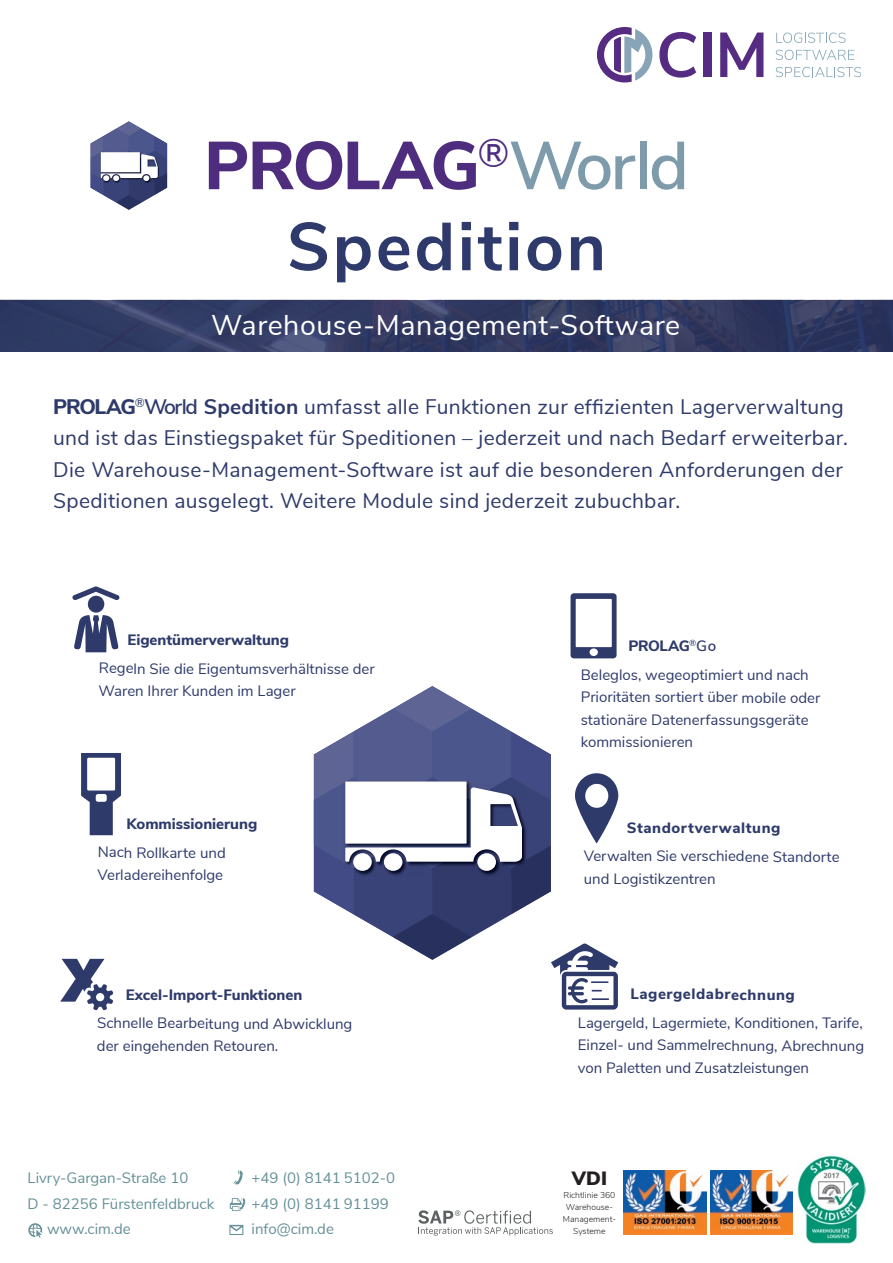
<style>
.page{position:relative;width:893px;height:1263px;background:#fff}
.page>*{position:absolute;margin:0;border:0;box-sizing:border-box;transform-origin:0 0}
.t1{font:700 67.5px/81px "Nunito Sans";letter-spacing:.04em;color:#2e3a6b;text-align:center}
.t2{font:28.5px "Nunito Sans";letter-spacing:.02em;color:#fff}
.t3{font:21px/31.5px "Nunito Sans";letter-spacing:.01em;color:#2e3a6a}
.t4{font:900 19.2px "Nunito Sans";color:#231f20}
.t5{font:15px/22.5px "Nunito Sans";letter-spacing:-.005em;color:#2e3a6a}
.t6{font:15px/25.5px "Nunito Sans";color:#659097}
.t7{font:800 15px "Nunito Sans";letter-spacing:-.005em;color:#2e3a6a}
.t8{font:800 15px "Nunito Sans";letter-spacing:.035em;color:#2e3a6a}
.t9{font:300 8.55px/12.1px "Nunito Sans";color:#231f20;text-align:center}
.s1{font-weight:800;color:#4e2d7f}
.s2{font-weight:600;color:#7e9bac}
.s3{font-weight:800}
.s4{font-weight:600}
.s5{font-weight:700}
</style>
<div class="page">
<img style="left:0;top:300px;width:893px;height:51px">
<svg style="left:81px;top:753px;width:40px;height:82px"></svg>
<svg style="left:91px;top:121px;width:76px;height:89px"></svg>
<img style="left:624px;top:1171px;width:82px;height:63px">
<img style="left:710px;top:1171px;width:83px;height:63px">
<svg style="left:418px;top:1210px;width:135px;height:25px"></svg>
<img style="left:797px;top:1155px;width:68px;height:88px">
<svg style="left:229px;top:1225px;width:14px;height:10px"></svg>
<svg style="left:28px;top:1223px;width:14px;height:15px"></svg>
<svg style="left:234px;top:1170px;width:9px;height:14px"></svg>
<svg style="left:230px;top:1197px;width:16px;height:14px"></svg>
<svg style="left:571px;top:593px;width:46px;height:65px"></svg>
<svg style="left:314px;top:686px;width:304px;height:323px"></svg>
<svg style="left:60px;top:959px;width:53px;height:51px"></svg>
<svg style="left:72px;top:586px;width:48px;height:66px"></svg>
<svg style="left:776px;top:33px;width:70px;height:10px"></svg>
<svg style="left:776px;top:50px;width:78px;height:10px"></svg>
<svg style="left:776px;top:67px;width:85px;height:10px"></svg>
<svg style="left:659px;top:32px;width:37px;height:46px"></svg>
<div style="left:704px;top:33px;width:8px;height:44px;background:#552c82"></div>
<svg style="left:720px;top:33px;width:43px;height:44px"></svg>
<svg style="left:597px;top:27px;width:55px;height:55px"></svg>
<h1 class="t1" style="left:204px;top:121px;width:486px"><span class="s1">PROLAG</span><sup>®</sup><span class="s2">World<br></span>Spedition</h1>
<h2 class="t2" style="left:211px;top:304px;width:470px">Warehouse-Management-Software</h2>
<p class="t3" style="left:53px;top:389px;width:796px"><span class="s3">PROLAG</span><sup>®</sup><span class="s4">World</span> <span class="s5">Spedition</span> umfasst alle Funktionen zur effizienten Lagerverwaltung und ist das Einstiegspaket für Speditionen – jederzeit und nach Bedarf erweiterbar.<br>Die Warehouse-Management-Software ist auf die besonderen Anforderungen der Speditionen ausgelegt. Weitere Module sind jederzeit zubuchbar.</p>
<p class="t7" style="left:127px;top:629px;width:163px">Eigentümerverwaltung</p>
<p class="t5" style="left:99px;top:656px;width:278px">Regeln Sie die Eigentumsverhältnisse der<br>Waren Ihrer Kunden im Lager</p>
<p class="t7" style="left:126px;top:813px;width:132px">Kommissionierung</p>
<p class="t5" style="left:98px;top:840px;width:130px">Nach Rollkarte und<br>Verladereihenfolge</p>
<p class="t7" style="left:126px;top:984px;width:178px">Excel-Import-Funktionen</p>
<p class="t5" style="left:97px;top:1011px;width:257px">Schnelle Bearbeitung und Abwicklung der eingehenden Retouren.</p>
<p class="t6" style="left:28px;top:1164px;width:162px">Livry-Gargan-Straße 10</p>
<p class="t6" style="left:28px;top:1190px;width:188px">D - 82256 Fürstenfeldbruck</p>
<p class="t6" style="left:47px;top:1215px;width:85px">www.cim.de</p>
<p class="t6" style="left:252px;top:1164px;width:145px">+49 (0) 8141 5102-0 +49 (0) 8141 91199 info@cim.de</p>
<p class="t5" style="left:581px;top:631px;width:229px;line-height:28.7px;text-indent:48px"><span class="s3">PROLAG</span><sup>®</sup><span class="s4">Go<br></span>Beleglos, wegeoptimiert und nach</p>
<p class="t5" style="left:581px;top:685px;width:241px">Prioritäten sortiert über mobile oder stationäre Datenerfassungsgeräte kommissionieren</p>
<p class="t8" style="left:627px;top:817px;width:155px">Standortverwaltung</p>
<p class="t5" style="left:584px;top:844px;width:257px">Verwalten Sie verschiedene Standorte und Logistikzentren</p>
<p class="t8" style="left:630px;top:983px;width:166px">Lagergeldabrechnung</p>
<p class="t5" style="left:578px;top:1010px;width:288px;text-align:justify">Lagergeld, Lagermiete, Konditionen, Tarife, Einzel- und Sammelrechnung, Abrechnung von Paletten und Zusatzleistungen</p>
<p class="t4" style="left:572px;top:1164px;width:37px">VDI</p>
<p class="t9" style="left:563px;top:1188px;width:55px">Richtlinie 360<br>Warehouse-<br>Management-<br>Systeme</p>
</div>
